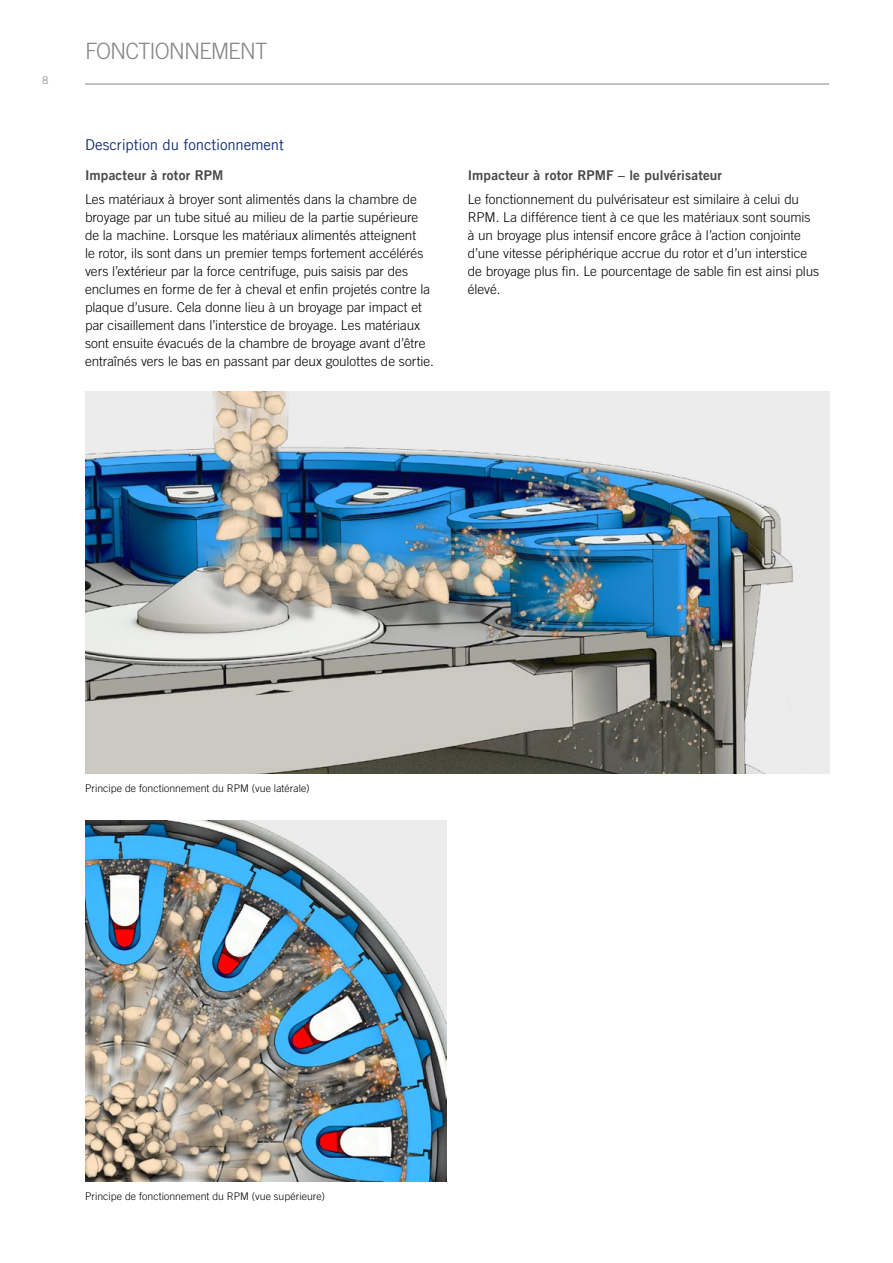
<style>
.page{position:relative;width:893px;height:1263px;background:#fff}
.page>*{position:absolute;margin:0;border:0;box-sizing:border-box;transform-origin:0 0}
.t1{font:300 22.5px "Trade Gothic LT Com";letter-spacing:-.045em;color:#878786}
.t2{font:15px "Trade Gothic LT Com";letter-spacing:-.01em;color:#122f72}
.t3{font:300 13.5px/18px "Trade Gothic LT Com";letter-spacing:-.005em;color:#000}
.t4{font:13.5px "Trade Gothic LT Com Bd 2";letter-spacing:.015em;color:#494948}
.t5{font:300 10.5px "Trade Gothic LT Com";letter-spacing:.005em;color:#000}
.t6{font:300 10.5px "Trade Gothic LT Com";color:#878786}
</style>
<div class="page">
<img style="left:85px;top:820px;width:361px;height:362px">
<img style="left:85px;top:391px;width:744px;height:383px">
<hr style="left:85px;top:84px;width:744px;height:1px;background:#878786">
<p class="t6" style="left:43px;top:74px;width:7px">8</p>
<h1 class="t1" style="left:85px;top:37px;width:184px">FONCTIONNEMENT</h1>
<p class="t2" style="left:85px;top:136px;width:200px">Description du fonctionnement</p>
<p class="t4" style="left:85px;top:167px;width:140px">Impacteur à rotor RPM</p>
<p class="t3" style="left:85px;top:190px;width:350px">Les matériaux à broyer sont alimentés dans la chambre de broyage par un tube situé au milieu de la partie supérieure de la machine. Lorsque les matériaux alimentés atteignent<br>le rotor, ils sont dans un premier temps fortement accélérés vers l’extérieur par la force centrifuge, puis saisis par des enclumes en forme de fer à cheval et enfin projetés contre la plaque d’usure. Cela donne lieu à un broyage par impact et par cisaillement dans l’interstice de broyage. Les matériaux sont ensuite évacués de la chambre de broyage avant d’être entraînés vers le bas en passant par deux goulottes de sortie.</p>
<p class="t4" style="left:468px;top:167px;width:256px">Impacteur à rotor RPMF – le pulvérisateur</p>
<p class="t3" style="left:468px;top:190px;width:353px">Le fonctionnement du pulvérisateur est similaire à celui du RPM. La différence tient à ce que les matériaux sont soumis à un broyage plus intensif encore grâce à l’action conjointe d’une vitesse périphérique accrue du rotor et d’un interstice de broyage plus fin. Le pourcentage de sable fin est ainsi plus élevé.</p>
<p class="t5" style="left:85px;top:782px;width:226px">Principe de fonctionnement du RPM (vue latérale)</p>
<p class="t5" style="left:85px;top:1190px;width:241px">Principe de fonctionnement du RPM (vue supérieure)</p>
</div>
